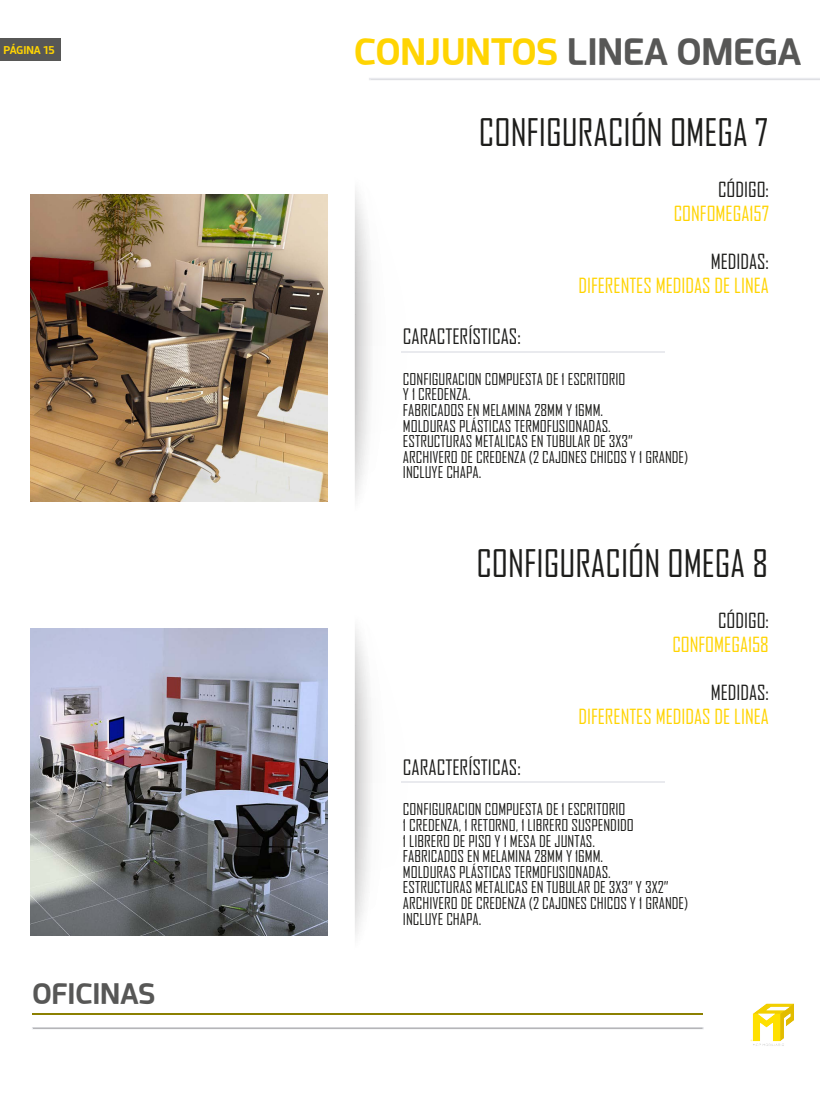
<style>
.page{position:relative;width:820px;height:1093px;background:#fff}
.page>*{position:absolute;margin:0;border:0;box-sizing:border-box;transform-origin:0 0}
.t1{font:36.4px "Agency FB";color:#1d1d1b}
.t2{font:700 36px "Acephimere";color:#575756}
.t3{font:700 28px "Acephimere";color:#575756}
.t4{font:20.4px "Agency FB";color:#1d1d1b}
.t5{font:20px "Agency FB";color:#ffd402}
.t6{font:20px "Agency FB";color:#1d1d1b}
.t7{font:15.6px/15.6px "Agency FB";color:#1d1d1b}
.t8{font:700 10.8px "Acephimere";color:#ffd402}
.s1{color:#ffd402}
</style>
<div class="page">
<svg style="left:354px;top:190px;width:53px;height:308px"></svg>
<svg style="left:354px;top:627px;width:53px;height:308px"></svg>
<div style="left:369px;top:78px;width:450px;height:2px;border:1px solid #e9eaee"></div>
<hr style="left:32px;top:1013px;width:671px;height:2px;background:#8c8001">
<div style="left:32px;top:1027px;width:671px;height:2px;border:1px solid #e9eaee"></div>
<img style="left:750px;top:1003px;width:44px;height:43px">
<div style="left:0;top:39px;width:60px;height:22px;background:#575756"></div>
<hr style="left:401px;top:351px;width:263px;height:1px;background:#e9eaee">
<hr style="left:401px;top:781px;width:263px;height:1px;background:#e9eaee">
<img style="left:30px;top:195px;width:297px;height:306px">
<img style="left:30px;top:629px;width:297px;height:306px">
<p class="t8" style="left:4px;top:42px;width:52px">PÁGINA 15</p>
<h2 class="t2" style="left:354px;top:27px;width:448px"><span class="s1">CONJUNTOS</span> LINEA OMEGA</h2>
<h1 class="t1" style="left:479px;top:110px;width:290px">CONFIGURACIÓN OMEGA 7</h1>
<p class="t6" style="left:717px;top:177px;width:52px">CÓDIGO:</p>
<p class="t5" style="left:673px;top:201px;width:97px">CONFOMEGA157</p>
<p class="t6" style="left:710px;top:249px;width:60px">MEDIDAS:</p>
<p class="t5" style="left:578px;top:273px;width:192px">DIFERENTES MEDIDAS DE LINEA</p>
<h3 class="t4" style="left:403px;top:324px;width:119px">CARACTERÍSTICAS:</h3>
<p class="t7" style="left:403px;top:371px;width:287px">CONFIGURACION COMPUESTA DE 1 ESCRITORIO<br>Y 1 CREDENZA.<br>FABRICADOS EN MELAMINA 28MM Y 16MM.<br>MOLDURAS PLÁSTICAS TERMOFUSIONADAS.<br>ESTRUCTURAS METALICAS EN TUBULAR DE 3X3” ARCHIVERO DE CREDENZA (2 CAJONES CHICOS Y 1 GRANDE)<br>INCLUYE CHAPA.</p>
<h3 class="t3" style="left:32px;top:974px;width:124px">OFICINAS</h3>
<h1 class="t1" style="left:476px;top:541px;width:293px">CONFIGURACIÓN OMEGA 8</h1>
<p class="t6" style="left:717px;top:608px;width:52px">CÓDIGO:</p>
<p class="t5" style="left:672px;top:632px;width:98px">CONFOMEGA158</p>
<p class="t6" style="left:710px;top:680px;width:60px">MEDIDAS:</p>
<p class="t5" style="left:578px;top:704px;width:192px">DIFERENTES MEDIDAS DE LINEA</p>
<h3 class="t4" style="left:403px;top:755px;width:119px">CARACTERÍSTICAS:</h3>
<p class="t7" style="left:403px;top:801px;width:287px">CONFIGURACION COMPUESTA DE 1 ESCRITORIO<br>1 CREDENZA, 1 RETORNO, 1 LIBRERO SUSPENDIDO<br>1 LIBRERO DE PISO Y 1 MESA DE JUNTAS.<br>FABRICADOS EN MELAMINA 28MM Y 16MM.<br>MOLDURAS PLÁSTICAS TERMOFUSIONADAS.<br>ESTRUCTURAS METALICAS EN TUBULAR DE 3X3” Y 3X2” ARCHIVERO DE CREDENZA (2 CAJONES CHICOS Y 1 GRANDE)<br>INCLUYE CHAPA.</p>
</div>
